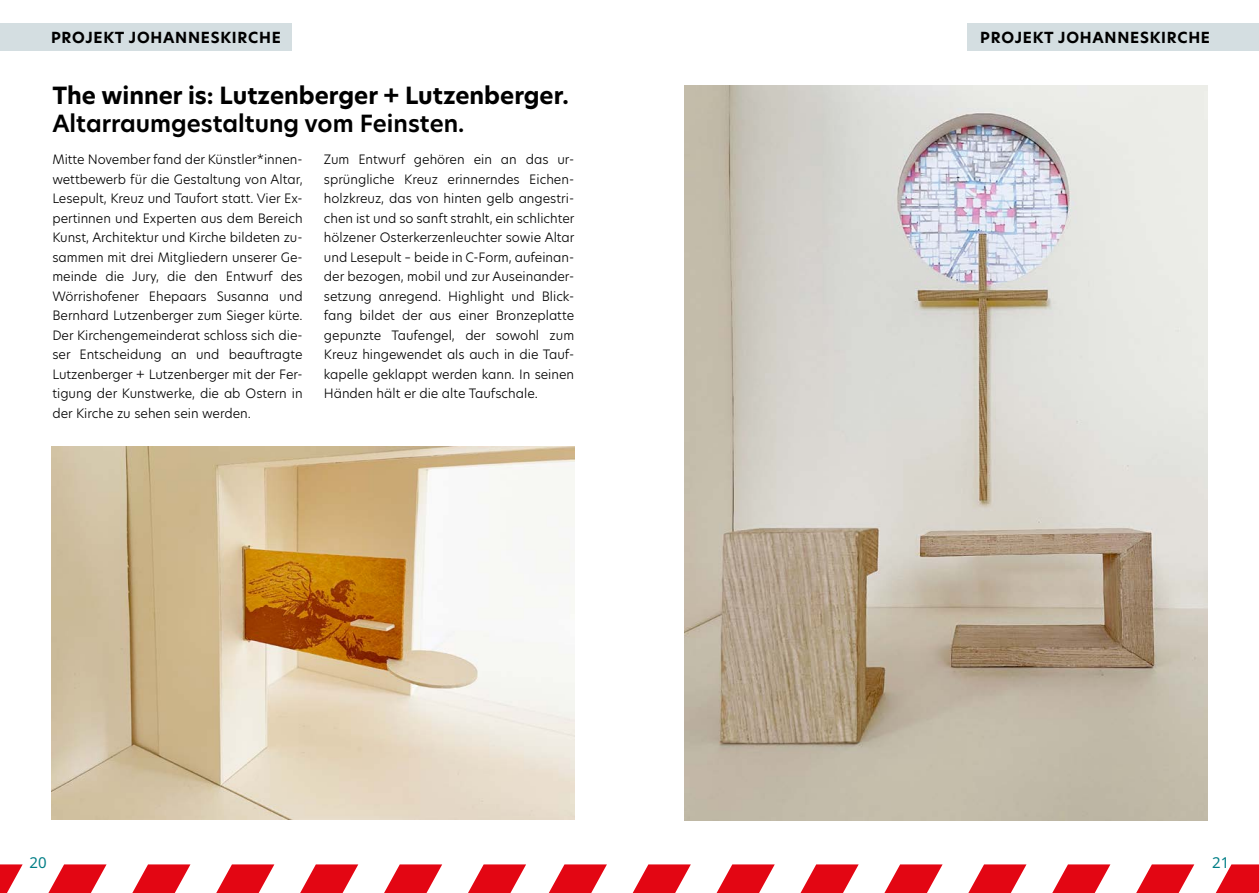
<style>
.page{position:relative;width:1259px;height:893px;background:#fff}
.page>*{position:absolute;margin:0;border:0;box-sizing:border-box;transform-origin:0 0}
.t1{font:700 23.25px "New Hero";color:#000}
.t2{font:600 23.25px "New Hero";color:#000}
.t3{font:700 15px "New Hero";letter-spacing:.05em;color:#000}
.t4{font:15px "Noto Sans";color:#007e86}
.t5{font:300 12.75px/19.5px "New Hero";color:#000;text-align:justify}
</style>
<div class="page">
<img style="left:685px;top:85px;width:523px;height:736px">
<img style="left:51px;top:446px;width:523px;height:373px">
<div style="left:967px;top:24px;width:292px;height:27px;background:#d4dee1"></div>
<div style="left:0;top:24px;width:291px;height:27px;background:#d4dee1"></div>
<svg style="left:632px;top:864px;width:59px;height:29px"></svg>
<svg style="left:0;top:864px;width:23px;height:29px"></svg>
<svg style="left:1215px;top:864px;width:44px;height:29px"></svg>
<svg style="left:549px;top:864px;width:58px;height:29px"></svg>
<svg style="left:716px;top:864px;width:59px;height:29px"></svg>
<svg style="left:48px;top:864px;width:59px;height:29px"></svg>
<svg style="left:800px;top:864px;width:58px;height:29px"></svg>
<svg style="left:132px;top:864px;width:58px;height:29px"></svg>
<svg style="left:884px;top:864px;width:58px;height:29px"></svg>
<svg style="left:216px;top:864px;width:58px;height:29px"></svg>
<svg style="left:968px;top:864px;width:58px;height:29px"></svg>
<svg style="left:300px;top:864px;width:58px;height:29px"></svg>
<svg style="left:1052px;top:864px;width:58px;height:29px"></svg>
<svg style="left:384px;top:864px;width:58px;height:29px"></svg>
<svg style="left:1136px;top:864px;width:58px;height:29px"></svg>
<svg style="left:468px;top:864px;width:58px;height:29px"></svg>
<p class="t3" style="left:51px;top:28px;width:231px">PROJEKT JOHANNESKIRCHE</p>
<p class="t3" style="left:980px;top:28px;width:231px">PROJEKT JOHANNESKIRCHE</p>
<h1 class="t1" style="left:52px;top:79px;width:518px">The winner is: Lutzenberger + Lutzenberger.</h1>
<h1 class="t2" style="left:52px;top:108px;width:413px">Altarraumgestaltung vom Feinsten.</h1>
<p class="t5" style="left:52px;top:150px;width:252px">Mitte November fand der Künstler*innen&shy;wettbewerb für die Gestaltung von Altar, Lesepult, Kreuz und Taufort statt. Vier Ex&shy;pertinnen und Experten aus dem Bereich Kunst, Architektur und Kirche bildeten zu&shy;sammen mit drei Mitgliedern unserer Ge&shy;meinde die Jury, die den Entwurf des Wörrishofener Ehepaars Susanna und Bernhard Lutzenberger zum Sieger kürte.<br>Der Kirchengemeinderat schloss sich die&shy;ser Entscheidung an und beauftragte Lutzenberger + Lutzenberger mit der Fer&shy;tigung der Kunstwerke, die ab Ostern in der Kirche zu sehen sein werden.</p>
<p class="t5" style="left:324px;top:150px;width:252px">Zum Entwurf gehören ein an das ur&shy;sprüngliche Kreuz erinnerndes Eichen&shy;holzkreuz, das von hinten gelb angestri&shy;chen ist und so sanft strahlt, ein schlichter hölzener Osterkerzenleuchter sowie Altar und Lesepult – beide in C-Form, aufeinan&shy;der bezogen, mobil und zur Auseinander&shy;setzung anregend. Highlight und Blick&shy;fang bildet der aus einer Bronzeplatte gepunzte Taufengel, der sowohl zum Kreuz hingewendet als auch in die Tauf&shy;kapelle geklappt werden kann. In seinen Händen hält er die alte Taufschale.</p>
<p class="t4" style="left:30px;top:852px;width:19px">20</p>
<p class="t4" style="left:1212px;top:852px;width:19px">21</p>
</div>
